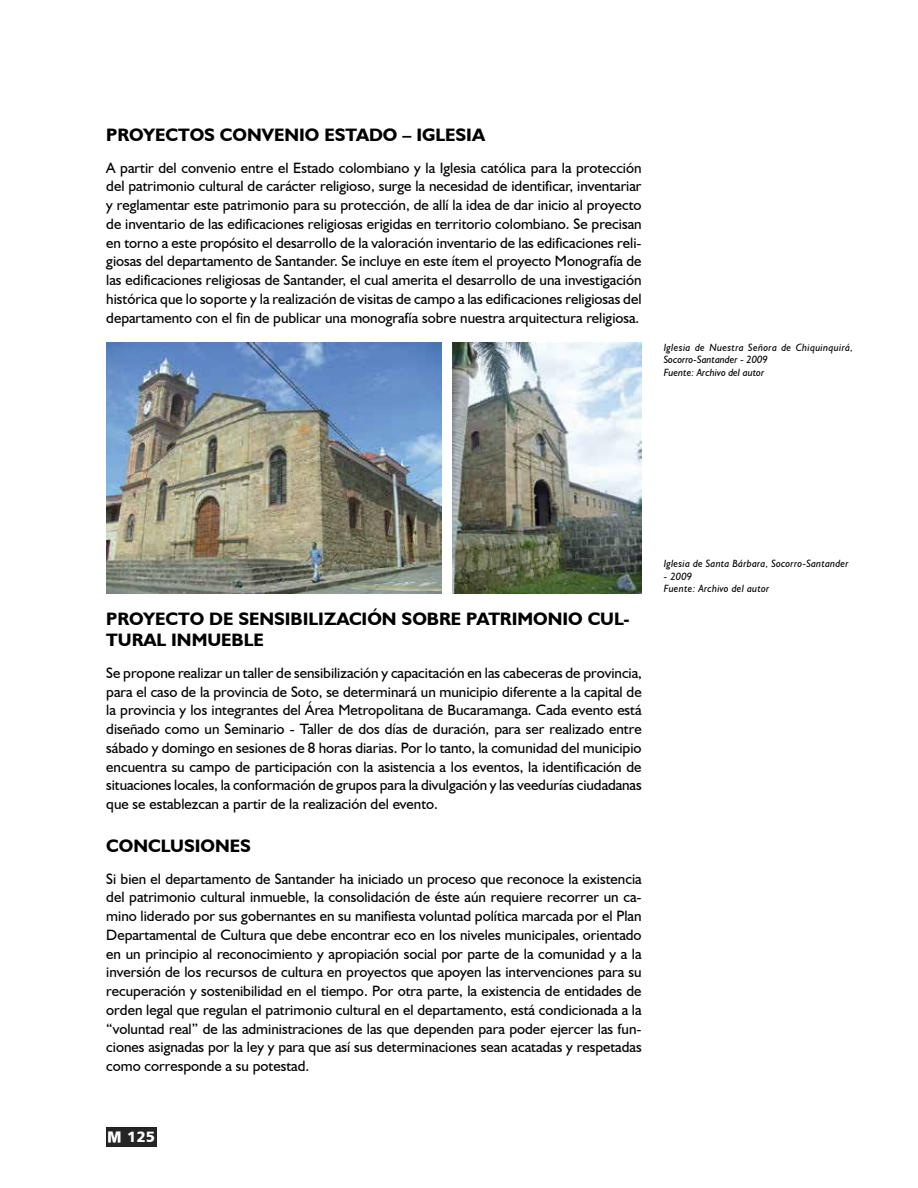
<style>
.page{position:relative;width:918px;height:1188px;background:#fff}
.page>*{position:absolute;margin:0;border:0;box-sizing:border-box;transform-origin:0 0}
.t1{font:700 18px/21.6px "Humanist 521 BT";color:#000}
.t2{font:15px/18.8px "Humanist 521 BT";color:#000;text-align:justify}
.t3{font:15px "Humanist 777 BT Black B";color:#fff}
.t4{font:italic 10.5px/12.6px "Humanist 521 BT";color:#000}
.t5{font:italic 10.5px/12.6px "Humanist 521 BT";letter-spacing:.02em;color:#000}
</style>
<div class="page">
<img style="left:106px;top:1127px;width:51px;height:20px">
<img style="left:106px;top:343px;width:335px;height:251px">
<img style="left:452px;top:343px;width:190px;height:251px">
<p class="t1" style="left:106px;top:124px;width:380px">PROYECTOS CONVENIO ESTADO – IGLESIA</p>
<p class="t2" style="left:106px;top:158px;width:537px">A partir del convenio entre el Estado colombiano y la Iglesia católica para la protección del patrimonio cultural de carácter religioso, surge la necesidad de identificar, inventariar y reglamentar este patrimonio para su protección, de allí la idea de dar inicio al proyecto de inventario de las edificaciones religiosas erigidas en territorio colombiano. Se precisan en torno a este propósito el desarrollo de la valoración inventario de las edificaciones reli&shy;giosas del departamento de Santander. Se incluye en este ítem el proyecto Monografía de las edificaciones religiosas de Santander, el cual amerita el desarrollo de una investigación histórica que lo soporte y la realización de visitas de campo a las edificaciones religiosas del departamento con el fin de publicar una monografía sobre nuestra arquitectura religiosa.</p>
<p class="t4" style="left:664px;top:341px;width:191px">Iglesia de Nuestra Señora de Chiquinquirá,<br>Socorro-Santander - 2009<br>Fuente: Archivo del autor</p>
<p class="t1" style="left:106px;top:607px;width:525px">PROYECTO DE SENSIBILIZACIÓN SOBRE PATRIMONIO CUL-<br>TURAL INMUEBLE</p>
<p class="t2" style="left:106px;top:663px;width:537px">Se propone realizar un taller de sensibilización y capacitación en las cabeceras de provincia, para el caso de la provincia de Soto, se determinará un municipio diferente a la capital de la provincia y los integrantes del Área Metropolitana de Bucaramanga. Cada evento está diseñado como un Seminario - Taller de dos días de duración, para ser realizado entre sábado y domingo en sesiones de 8 horas diarias. Por lo tanto, la comunidad del municipio encuentra su campo de participación con la asistencia a los eventos, la identificación de situaciones locales, la conformación de grupos para la divulgación y las veedurías ciudadanas que se establezcan a partir de la realización del evento.</p>
<p class="t1" style="left:106px;top:835px;width:146px">CONCLUSIONES</p>
<p class="t2" style="left:106px;top:869px;width:537px">Si bien el departamento de Santander ha iniciado un proceso que reconoce la existencia del patrimonio cultural inmueble, la consolidación de éste aún requiere recorrer un ca&shy;mino liderado por sus gobernantes en su manifiesta voluntad política marcada por el Plan Departamental de Cultura que debe encontrar eco en los niveles municipales, orientado en un principio al reconocimiento y apropiación social por parte de la comunidad y a la inversión de los recursos de cultura en proyectos que apoyen las intervenciones para su recuperación y sostenibilidad en el tiempo. Por otra parte, la existencia de entidades de orden legal que regulan el patrimonio cultural en el departamento, está condicionada a la “voluntad real” de las administraciones de las que dependen para poder ejercer las fun&shy;ciones asignadas por la ley y para que así sus determinaciones sean acatadas y respetadas como corresponde a su potestad.</p>
<p class="t5" style="left:664px;top:557px;width:187px">Iglesia de Santa Bárbara, Socorro-Santander</p>
<p class="t5" style="left:664px;top:570px;width:107px">- 2009<br>Fuente: Archivo del autor</p>
<p class="t3" style="left:127px;top:1127px;width:29px">125</p>
</div>
